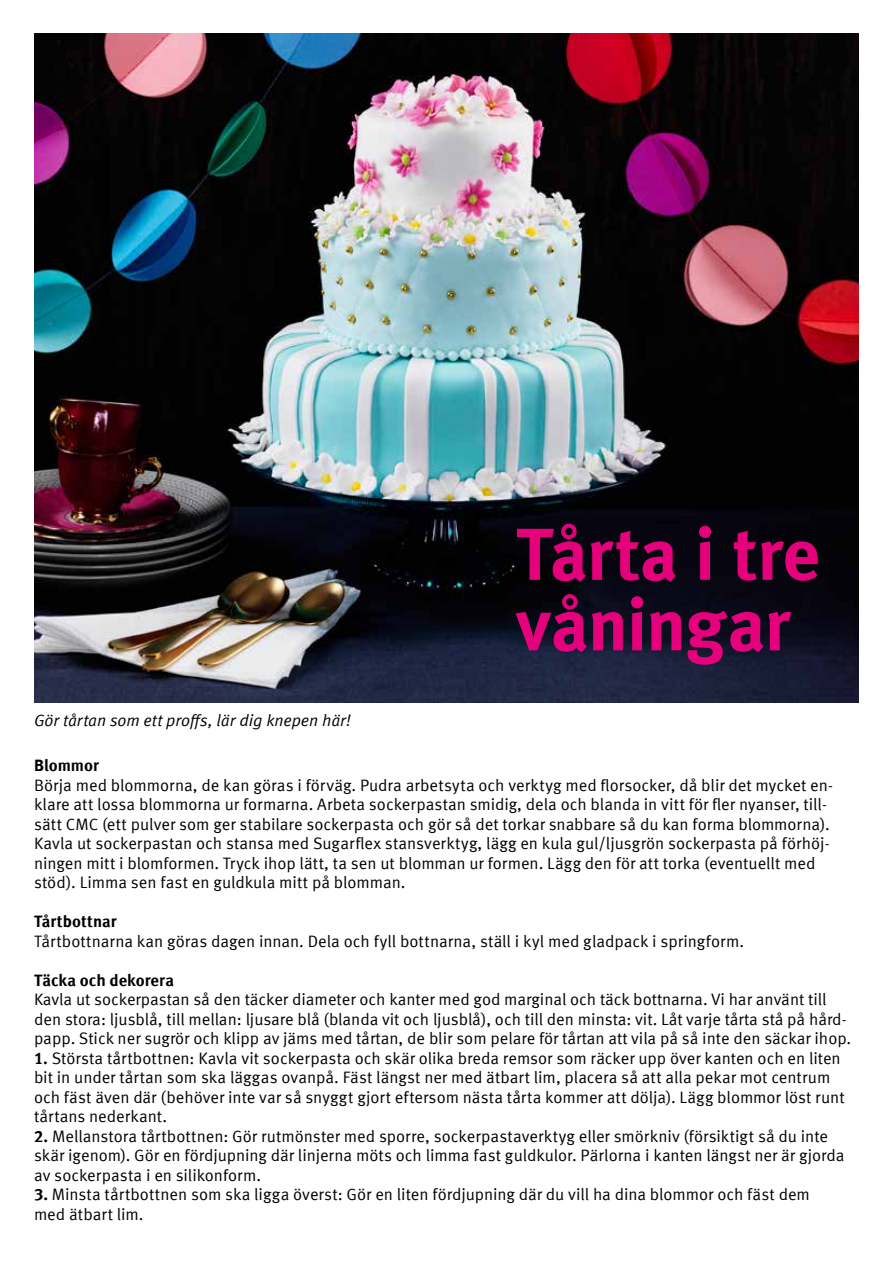
<style>
.page{position:relative;width:893px;height:1263px;background:#fff}
.page>*{position:absolute;margin:0;border:0;box-sizing:border-box;transform-origin:0 0}
.t1{font:700 73.5px/70.5px "Meta Offc";letter-spacing:-.02em;color:#e5007c}
.t2{font:16.5px/19.5px "Meta Offc Norm";color:#000}
.t3{font:16.5px "Meta Offc Norm Ita";letter-spacing:-.005em;color:#000}
.t4{font:700 16.5px "Meta Offc";color:#000}
.s1{font-family:"Meta Offc";font-weight:700}
</style>
<div class="page">
<img style="left:34px;top:34px;width:825px;height:668px">
<p class="t3" style="left:34px;top:711px;width:319px">Gör tårtan som ett proffs, lär dig knepen här!</p>
<h1 class="t1" style="left:516px;top:521px;width:306px">Tårta i tre våningar</h1>
<p class="t4" style="left:34px;top:756px;width:66px">Blommor</p>
<p class="t2" style="left:34px;top:776px;width:800px">Börja med blommorna, de kan göras i förväg. Pudra arbetsyta och verktyg med florsocker, då blir det mycket en&shy;klare att lossa blommorna ur formarna. Arbeta sockerpastan smidig, dela och blanda in vitt för fler nyanser, till&shy;sätt CMC (ett pulver som ger stabilare sockerpasta och gör så det torkar snabbare så du kan forma blommorna).<br>Kavla ut sockerpastan och stansa med Sugarflex stansverktyg, lägg en kula gul/ljusgrön sockerpasta på förhöj&shy;ningen mitt i blomformen. Tryck ihop lätt, ta sen ut blomman ur formen. Lägg den för att torka (eventuellt med stöd). Limma sen fast en guldkula mitt på blomman.</p>
<p class="t4" style="left:34px;top:912px;width:84px">Tårtbottnar</p>
<p class="t2" style="left:34px;top:932px;width:711px">Tårtbottnarna kan göras dagen innan. Dela och fyll bottnarna, ställ i kyl med gladpack i springform.</p>
<p class="t4" style="left:34px;top:970px;width:141px">Täcka och dekorera</p>
<p class="t2" style="left:34px;top:990px;width:819px">Kavla ut sockerpastan så den täcker diameter och kanter med god marginal och täck bottnarna. Vi har använt till den stora: ljusblå, till mellan: ljusare blå (blanda vit och ljusblå), och till den minsta: vit. Låt varje tårta stå på hård&shy;papp. Stick ner sugrör och klipp av jäms med tårtan, de blir som pelare för tårtan att vila på så inte den säckar ihop.</p>
<p class="t2" style="left:34px;top:1049px;width:812px"><span class="s1">1.</span> Största tårtbottnen: Kavla vit sockerpasta och skär olika breda remsor som räcker upp över kanten och en liten bit in under tårtan som ska läggas ovanpå. Fäst längst ner med ätbart lim, placera så att alla pekar mot centrum och fäst även där (behöver inte var så snyggt gjort eftersom nästa tårta kommer att dölja). Lägg blommor löst runt tårtans nederkant.</p>
<p class="t2" style="left:34px;top:1127px;width:812px"><span class="s1">2.</span> Mellanstora tårtbottnen: Gör rutmönster med sporre, sockerpastaverktyg eller smörkniv (försiktigt så du inte skär igenom). Gör en fördjupning där linjerna möts och limma fast guldkulor. Pärlorna i kanten längst ner är gjorda av sockerpasta i en silikonform.</p>
<p class="t2" style="left:34px;top:1185px;width:777px"><span class="s1">3.</span> Minsta tårtbottnen som ska ligga överst: Gör en liten fördjupning där du vill ha dina blommor och fäst dem med ätbart lim.</p>
</div>
